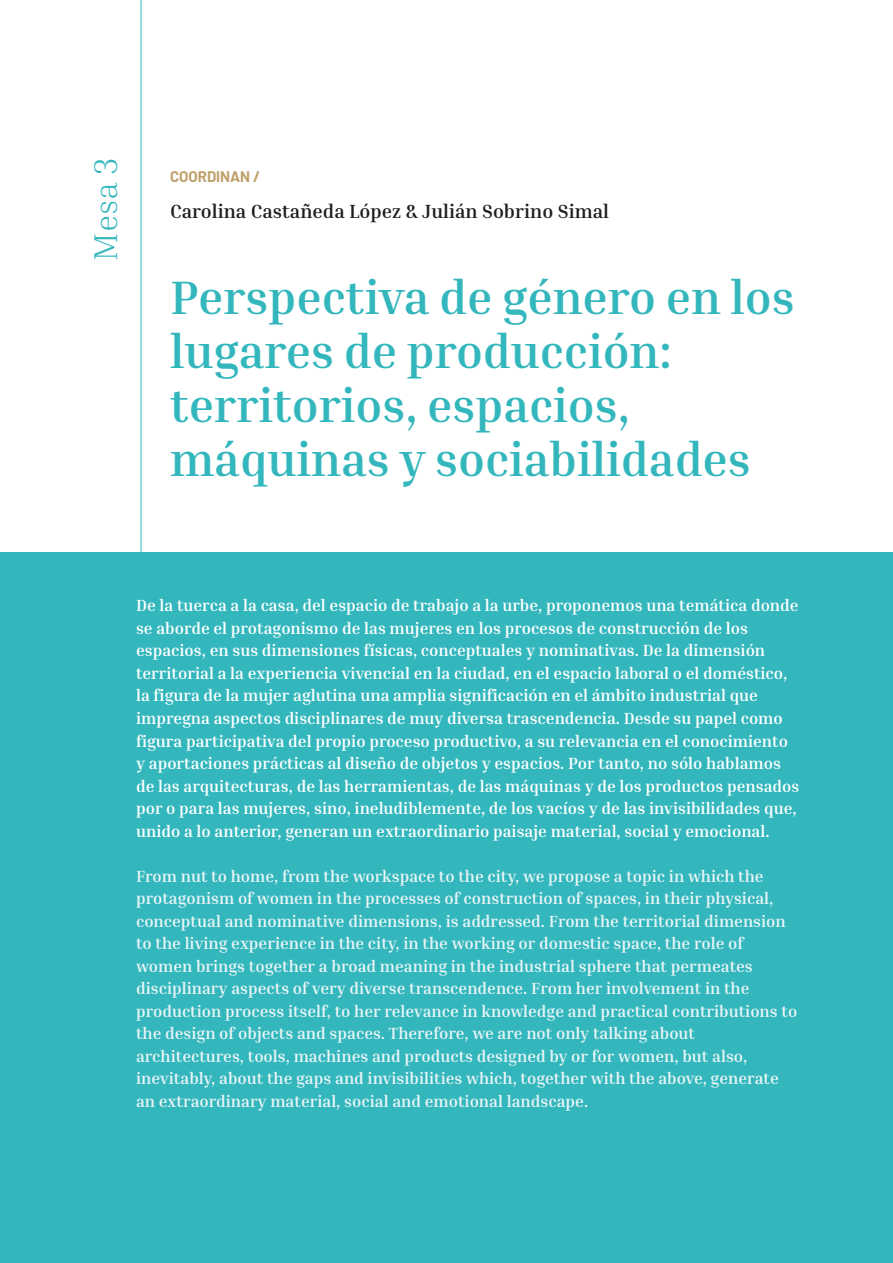
<style>
.page{position:relative;width:893px;height:1263px;background:#fff}
.page>*{position:absolute;margin:0;border:0;box-sizing:border-box;transform-origin:0 0}
.t1{font:700 48px/54px "Inria Serif";color:#33b7bd}
.t2{font:300 33px "Inria Serif";color:#33b7bd}
.t3{font:700 19.5px "Inria Serif";color:#1d1d1b}
.t4{font:700 16.5px/22.5px "Inria Serif";color:#fff}
.t5{font:700 16.5px/22.5px "Inria Serif";color:#eaf5f7}
.t6{font:700 15px "Barlow";color:#bea16a}
</style>
<div class="page">
<hr style="left:141px;top:0;width:1px;height:639px;background:#33b7bd">
<hr style="left:0;top:552px;width:893px;height:2px;background:#33b7bd">
<div style="left:0;top:553px;width:893px;height:710px;background:#33b7bd"></div>
<h2 class="t2" style="left:85px;top:260px;width:105px;rotate:-90deg">Mesa 3</h2>
<p class="t6" style="left:170px;top:166px;width:92px">COORDINAN /</p>
<p class="t3" style="left:170px;top:199px;width:440px">Carolina Castañeda López &amp; Julián Sobrino Simal</p>
<h1 class="t1" style="left:170px;top:270px;width:626px">Perspectiva de género en los lugares de producción: territorios, espacios, máquinas y sociabilidades</h1>
<p class="t4" style="left:136px;top:594px;width:665px">De la tuerca a la casa, del espacio de trabajo a la urbe, proponemos una temática donde se aborde el protagonismo de las mujeres en los procesos de construcción de los espacios, en sus dimensiones físicas, conceptuales y nominativas. De la dimensión territorial a la experiencia vivencial en la ciudad, en el espacio laboral o el doméstico, la figura de la mujer aglutina una amplia significación en el ámbito industrial que impregna aspectos disciplinares de muy diversa trascendencia. Desde su papel como figura participativa del propio proceso productivo, a su relevancia en el conocimiento y aportaciones prácticas al diseño de objetos y espacios. Por tanto, no sólo hablamos de las arquitecturas, de las herramientas, de las máquinas y de los productos pensados por o para las mujeres, sino, ineludiblemente, de los vacíos y de las invisibilidades que, unido a lo anterior, generan un extraordinario paisaje material, social y emocional.</p>
<p class="t5" style="left:136px;top:864px;width:663px">From nut to home, from the workspace to the city, we propose a topic in which the protagonism of women in the processes of construction of spaces, in their physical, conceptual and nominative dimensions, is addressed. From the territorial dimension to the living experience in the city, in the working or domestic space, the role of women brings together a broad meaning in the industrial sphere that permeates disciplinary aspects of very diverse transcendence. From her involvement in the production process itself, to her relevance in knowledge and practical contributions to the design of objects and spaces. Therefore, we are not only talking about architectures, tools, machines and products designed by or for women, but also, inevitably, about the gaps and invisibilities which, together with the above, generate an extraordinary material, social and emotional landscape.</p>
</div>
